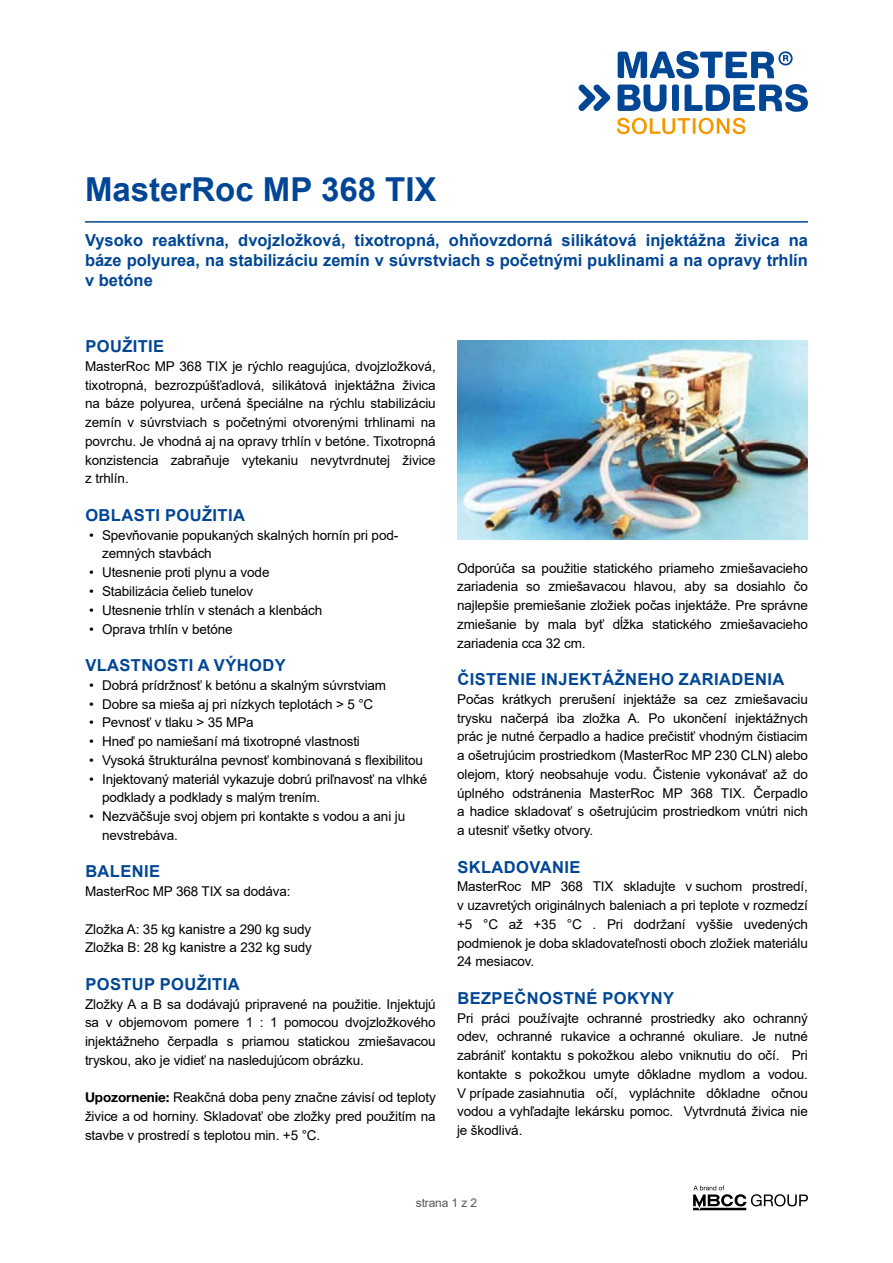
<style>
.page{position:relative;width:893px;height:1263px;background:#fff}
.page>*{position:absolute;margin:0;border:0;box-sizing:border-box;transform-origin:0 0}
.t1{font:700 33px "Arial";color:#014694}
.t2{font:700 16.5px/19.8px "Arial";letter-spacing:.025em;color:#014694;text-align:justify}
.t3{font:13.5px/18.8px "Arial";letter-spacing:-.01em;color:#000;text-align:justify}
.t4{font:12px "Arial";letter-spacing:-.01em;color:#575756}
.s1{font-family:"Helvetica Neue CE";font-weight:700}
</style>
<div class="page">
<hr style="left:85px;top:221px;width:723px;height:2px;background:#014694">
<svg style="left:617px;top:118px;width:128px;height:16px"></svg>
<svg style="left:578px;top:85px;width:32px;height:26px"></svg>
<svg style="left:618px;top:51px;width:190px;height:61px"></svg>
<svg style="left:693px;top:1185px;width:115px;height:25px"></svg>
<img style="left:457px;top:340px;width:351px;height:199px">
<h1 class="t1" style="left:85px;top:166px;width:353px">MasterRoc MP 368 TIX</h1>
<p class="t2" style="left:85px;top:230px;width:724px">Vysoko reaktívna, dvojzložková, tixotropná, ohňovzdorná silikátová injektážna živica na báze polyurea, na stabilizáciu zemín v súvrstviach s početnými puklinami a na opravy trhlín v betóne</p>
<p class="t2" style="left:85px;top:337px;width:80px">POUŽITIE</p>
<p class="t3" style="left:85px;top:357px;width:352px">MasterRoc MP 368 TIX je rýchlo reagujúca, dvojzložková, tixotropná, bezrozpúšťadlová, silikátová injektážna živica na báze polyurea, určená špeciálne na rýchlu stabilizáciu zemín v súvrstviach s početnými otvorenými trhlinami na povrchu. Je vhodná aj na opravy trhlín v betóne. Tixotropná konzistencia zabraňuje vytekaniu nevytvrdnutej živice z trhlín.</p>
<p class="t2" style="left:85px;top:505px;width:161px">OBLASTI POUŽITIA</p>
<p class="t3" style="left:102px;top:525px;width:298px;text-indent:-13px">• Spevňovanie popukaných skalných hornín pri pod&shy;zemných stavbách</p>
<p class="t3" style="left:89px;top:563px;width:182px">• Utesnenie proti plynu a vode</p>
<p class="t3" style="left:89px;top:582px;width:165px">• Stabilizácia čelieb tunelov</p>
<p class="t3" style="left:89px;top:600px;width:235px">• Utesnenie trhlín v stenách a klenbách</p>
<p class="t3" style="left:89px;top:619px;width:145px">• Oprava trhlín v betóne</p>
<p class="t2" style="left:85px;top:655px;width:202px">VLASTNOSTI A VÝHODY</p>
<p class="t3" style="left:89px;top:675px;width:298px">• Dobrá prídržnosť k betónu a skalným súvrstviam</p>
<p class="t3" style="left:89px;top:694px;width:286px">• Dobre sa mieša aj pri nízkych teplotách &gt; 5 °C</p>
<p class="t3" style="left:89px;top:713px;width:166px">• Pevnosť v tlaku &gt; 35 MPa</p>
<p class="t3" style="left:89px;top:732px;width:272px">• Hneď po namiešaní má tixotropné vlastnosti</p>
<p class="t3" style="left:89px;top:750px;width:335px">• Vysoká štrukturálna pevnosť kombinovaná s flexibilitou</p>
<p class="t3" style="left:102px;top:769px;width:327px;text-indent:-13px">• Injektovaný materiál vykazuje dobrú priľnavosť na vlhké podklady a podklady s malým trením.</p>
<p class="t3" style="left:102px;top:807px;width:305px;text-indent:-13px">• Nezväčšuje svoj objem pri kontakte s vodou a ani ju nevstrebáva.</p>
<p class="t2" style="left:85px;top:862px;width:76px">BALENIE</p>
<p class="t3" style="left:85px;top:882px;width:207px">MasterRoc MP 368 TIX sa dodáva:</p>
<p class="t3" style="left:85px;top:919px;width:228px">Zložka A: 35 kg kanistre a 290 kg sudy<br>Zložka B: 28 kg kanistre a 232 kg sudy</p>
<p class="t2" style="left:85px;top:974px;width:156px">POSTUP POUŽITIA</p>
<p class="t3" style="left:85px;top:994px;width:352px">Zložky A a B sa dodávajú pripravené na použitie. Injektujú sa v objemovom pomere 1 : 1 pomocou dvojzložkového injektážneho čerpadla s priamou statickou zmiešavacou tryskou, ako je vidieť na nasledujúcom obrázku.</p>
<p class="t3" style="left:85px;top:1088px;width:352px"><span class="s1">Upozornenie:</span> Reakčná doba peny značne závisí od teploty živice a od horniny. Skladovať obe zložky pred použitím na stavbe v prostredí s teplotou min. +5 °C.</p>
<p class="t3" style="left:457px;top:558px;width:352px">Odporúča sa použitie statického priameho zmiešavacieho zariadenia so zmiešavacou hlavou, aby sa dosiahlo čo najlepšie premiešanie zložiek počas injektáže. Pre správne zmiešanie by mala byť dĺžka statického zmiešavacieho zariadenia cca 32 cm.</p>
<p class="t2" style="left:457px;top:669px;width:328px">ČISTENIE INJEKTÁŽNEHO ZARIADENIA</p>
<p class="t3" style="left:457px;top:690px;width:352px">Počas krátkych prerušení injektáže sa cez zmiešavaciu trysku načerpá iba zložka A. Po ukončení injektážnych prác je nutné čerpadlo a hadice prečistiť vhodným čistiacim a ošetrujúcim prostriedkom (MasterRoc MP 230 CLN) alebo olejom, ktorý neobsahuje vodu. Čistenie vykonávať až do úplného odstránenia MasterRoc MP 368 TIX. Čerpadlo a hadice skladovať s ošetrujúcim prostriedkom vnútri nich a utesniť všetky otvory.</p>
<p class="t2" style="left:457px;top:857px;width:124px">SKLADOVANIE</p>
<p class="t3" style="left:457px;top:877px;width:352px">MasterRoc MP 368 TIX skladujte v suchom prostredí, v uzavretých originálnych baleniach a pri teplote v rozmedzí +5 °C až +35 °C . Pri dodržaní vyššie uvedených podmienok je doba skladovateľnosti oboch zložiek materiálu 24 mesiacov.</p>
<p class="t2" style="left:457px;top:988px;width:218px">BEZPEČNOSTNÉ POKYNY</p>
<p class="t3" style="left:457px;top:1008px;width:352px">Pri práci používajte ochranné prostriedky ako ochranný odev, ochranné rukavice a ochranné okuliare. Je nutné zabrániť kontaktu s pokožkou alebo vniknutiu do očí. Pri kontakte s pokožkou umyte dôkladne mydlom a vodou.<br>V prípade zasiahnutia očí, vypláchnite dôkladne očnou vodou a vyhľadajte lekársku pomoc. Vytvrdnutá živica nie je škodlivá.</p>
<p class="t4" style="left:416px;top:1194px;width:63px">strana 1 z 2</p>
</div>
